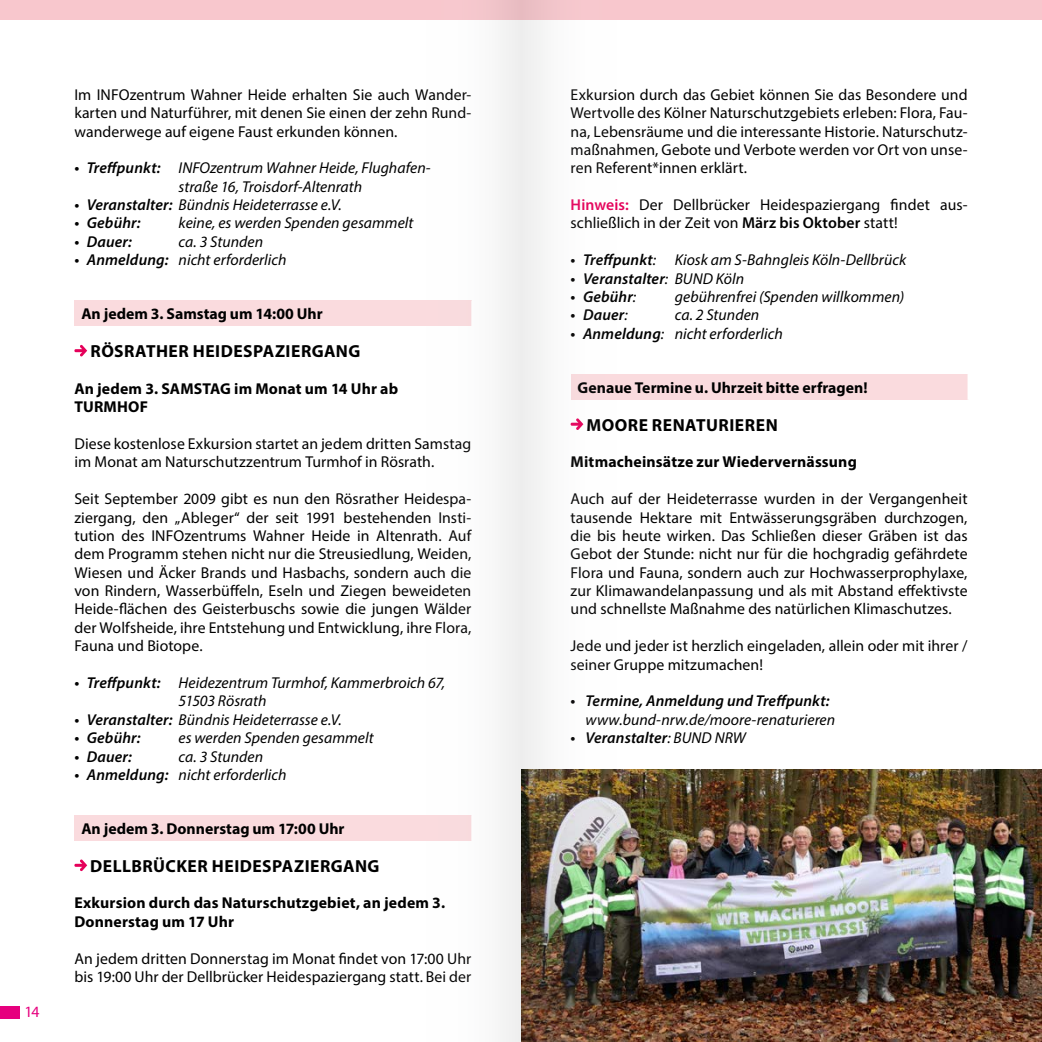
<style>
.page{position:relative;width:1042px;height:1042px;background:#fff}
.page>*{position:absolute;margin:0;border:0;box-sizing:border-box;transform-origin:0 0}
.t1{font:700 17.5px "Myriad Pro";letter-spacing:.03em;color:#000}
.t2{font:15.75px/18.4px "Myriad Pro";letter-spacing:.005em;color:#000;text-align:justify}
.t3{font:italic 15.75px/18.4px "Myriad Pro";letter-spacing:.005em;color:#000}
.t4{font:700 15.75px/18.4px "Myriad Pro";letter-spacing:.01em;color:#000}
.t5{font:italic 600 15.75px "Myriad Pro";letter-spacing:.01em;color:#000}
.t6{font:15.75px "Myriad Pro";color:#e6007e}
.s1{font-weight:600}
.s2{font-weight:600;color:#e5005a}
.s3{font-weight:400}
</style>
<div class="page">
<div style="left:0;top:0;width:1042px;height:20px;background:#f8c7cd"></div>
<img style="left:620px;top:769px;width:422px;height:273px">
<div style="left:0;top:1006px;width:20px;height:12px;background:#e6007e"></div>
<div style="left:74px;top:300px;width:398px;height:26px;background:#fadbde"></div>
<svg style="left:74px;top:345px;width:13px;height:11px"></svg>
<div style="left:74px;top:815px;width:398px;height:26px;background:#fadbde"></div>
<svg style="left:74px;top:859px;width:13px;height:12px"></svg>
<div style="left:570px;top:374px;width:398px;height:26px;background:#fadbde"></div>
<hr style="left:967px;top:374px;width:2px;height:26px;background:#fff">
<div style="left:471px;top:0;width:50px;height:1042px;background:#f6f6f6"></div>
<img style="left:521px;top:0;width:99px;height:1042px">
<p class="t6" style="left:24px;top:1002px;width:17px">14</p>
<p class="t2" style="left:74px;top:85px;width:398px">Im INFOzentrum Wahner Heide erhalten Sie auch Wander&shy;karten und Naturführer, mit denen Sie einen der zehn Rund&shy;wanderwege auf eigene Faust erkunden können.</p>
<p class="t3" style="left:179px;top:159px;width:254px;text-indent:-104px"><span class="s1">• Treffpunkt:</span> INFOzentrum Wahner Heide, Flughafen&shy;straße 16, Troisdorf-Altenrath</p>
<p class="t3" style="left:74px;top:195px;width:269px"><span class="s1">• Veranstalter:</span> Bündnis Heideterrasse e.V.</p>
<p class="t5" style="left:74px;top:213px;width:68px">• Gebühr:</p>
<p class="t3" style="left:179px;top:214px;width:236px">keine, es werden Spenden gesammelt</p>
<p class="t5" style="left:74px;top:231px;width:59px">• Dauer:</p>
<p class="t3" style="left:179px;top:232px;width:86px">ca. 3 Stunden</p>
<p class="t3" style="left:74px;top:250px;width:214px"><span class="s1">• Anmeldung:</span> nicht erforderlich</p>
<p class="t4" style="left:81px;top:304px;width:243px">An jedem 3. Samstag um 14:00 Uhr</p>
<p class="t1" style="left:91px;top:340px;width:271px">RÖSRATHER HEIDESPAZIERGANG</p>
<p class="t4" style="left:74px;top:379px;width:325px">An jedem 3. SAMSTAG im Monat um 14 Uhr ab<br>TURMHOF</p>
<p class="t2" style="left:74px;top:434px;width:398px">Diese kostenlose Exkursion startet an jedem dritten Samstag im Monat am Naturschutzzentrum Turmhof in Rösrath.</p>
<p class="t2" style="left:74px;top:489px;width:398px">Seit September 2009 gibt es nun den Rösrather Heidespa&shy;ziergang, den „Ableger“ der seit 1991 bestehenden Insti&shy;tution des INFOzentrums Wahner Heide in Altenrath. Auf dem Programm stehen nicht nur die Streusiedlung, Weiden, Wiesen und Äcker Brands und Hasbachs, sondern auch die von Rindern, Wasserbüffeln, Eseln und Ziegen beweideten Heide-flächen des Geisterbuschs sowie die jungen Wälder der Wolfsheide, ihre Entstehung und Entwicklung, ihre Flora, Fauna und Biotope.</p>
<p class="t3" style="left:179px;top:673px;width:268px;text-indent:-104px"><span class="s1">• Treffpunkt:</span> Heidezentrum Turmhof, Kammerbroich 67,<br>51503 Rösrath</p>
<p class="t3" style="left:74px;top:710px;width:269px"><span class="s1">• Veranstalter:</span> Bündnis Heideterrasse e.V.</p>
<p class="t5" style="left:74px;top:728px;width:68px">• Gebühr:</p>
<p class="t3" style="left:179px;top:728px;width:196px">es werden Spenden gesammelt</p>
<p class="t5" style="left:74px;top:746px;width:59px">• Dauer:</p>
<p class="t3" style="left:179px;top:747px;width:86px">ca. 3 Stunden</p>
<p class="t3" style="left:74px;top:765px;width:214px"><span class="s1">• Anmeldung:</span> nicht erforderlich</p>
<p class="t4" style="left:81px;top:819px;width:265px">An jedem 3. Donnerstag um 17:00 Uhr</p>
<p class="t1" style="left:90px;top:854px;width:291px">DELLBRÜCKER HEIDESPAZIERGANG</p>
<p class="t4" style="left:74px;top:893px;width:372px">Exkursion durch das Naturschutzgebiet, an jedem 3.<br>Donnerstag um 17 Uhr</p>
<p class="t2" style="left:74px;top:949px;width:398px">An jedem dritten Donnerstag im Monat findet von 17:00 Uhr bis 19:00 Uhr der Dellbrücker Heidespaziergang statt. Bei der</p>
<p class="t2" style="left:570px;top:85px;width:398px">Exkursion durch das Gebiet können Sie das Besondere und Wertvolle des Kölner Naturschutzgebiets erleben: Flora, Fau&shy;na, Lebensräume und die interessante Historie. Naturschutz&shy;maßnahmen, Gebote und Verbote werden vor Ort von unse&shy;ren Referent*innen erklärt.</p>
<p class="t2" style="left:570px;top:195px;width:398px"><span class="s2">Hinweis:</span> Der Dellbrücker Heidespaziergang findet aus&shy;schließlich in der Zeit von <span class="s1">März bis Oktober</span> statt!</p>
<p class="t3" style="left:570px;top:250px;width:337px"><span class="s1">• Treffpunkt</span>: Kiosk am S-Bahngleis Köln-Dellbrück</p>
<p class="t5" style="left:570px;top:268px;width:175px">• Veranstalter<span class="s3">: BUND Köln</span></p>
<p class="t5" style="left:570px;top:287px;width:67px">• Gebühr<span class="s3">:</span></p>
<p class="t3" style="left:675px;top:287px;width:231px">gebührenfrei (Spenden willkommen)</p>
<p class="t5" style="left:570px;top:305px;width:59px">• Dauer<span class="s3">:</span></p>
<p class="t3" style="left:675px;top:306px;width:86px">ca. 2 Stunden</p>
<p class="t3" style="left:570px;top:324px;width:214px"><span class="s1">• Anmeldung</span>: nicht erforderlich</p>
<p class="t4" style="left:577px;top:378px;width:291px">Genaue Termine u. Uhrzeit bitte erfragen!</p>
<p class="t1" style="left:586px;top:413px;width:193px">MOORE RENATURIEREN</p>
<p class="t4" style="left:570px;top:452px;width:288px">Mitmacheinsätze zur Wiedervernässung</p>
<p class="t2" style="left:570px;top:489px;width:398px">Auch auf der Heideterrasse wurden in der Vergangenheit tausende Hektare mit Entwässerungsgräben durchzogen, die bis heute wirken. Das Schließen dieser Gräben ist das Gebot der Stunde: nicht nur für die hochgradig gefährdete Flora und Fauna, sondern auch zur Hochwasserprophylaxe, zur Klimawandelanpassung und als mit Abstand effektivste und schnellste Maßnahme des natürlichen Klimaschutzes.</p>
<p class="t2" style="left:570px;top:636px;width:398px">Jede und jeder ist herzlich eingeladen, allein oder mit ihrer / seiner Gruppe mitzumachen!</p>
<p class="t5" style="left:570px;top:691px;width:260px">• Termine, Anmeldung und Treffpunkt:</p>
<p class="t3" style="left:585px;top:710px;width:251px">www.bund-nrw.de/moore-renaturieren</p>
<p class="t5" style="left:570px;top:728px;width:177px">• Veranstalter<span class="s3">: BUND NRW</span></p>
</div>
